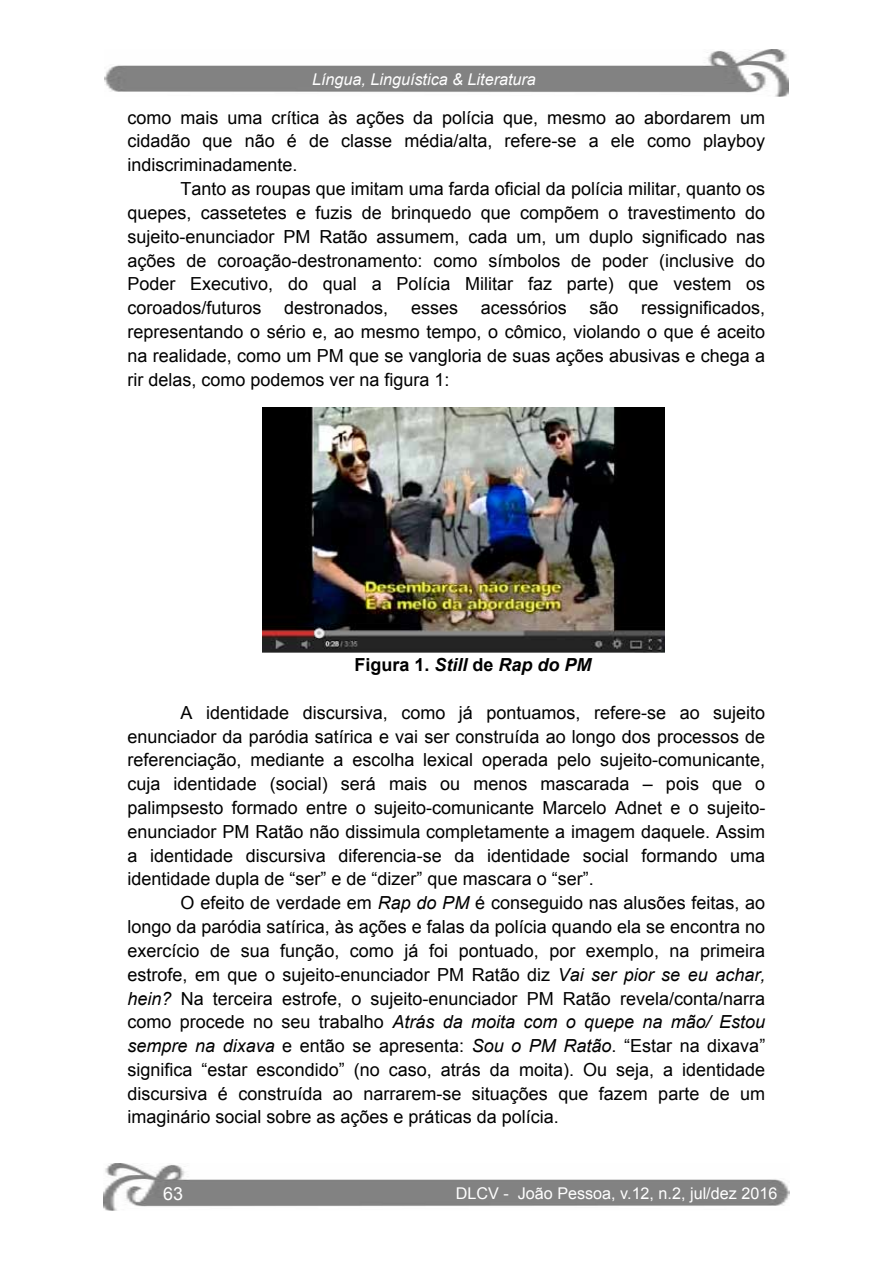
<style>
.page{position:relative;width:893px;height:1263px;background:#fff}
.page>*{position:absolute;margin:0;border:0;box-sizing:border-box;transform-origin:0 0}
.t1{font:18px/23.9px "Arial";color:#000;text-align:justify}
.t2{font:italic 700 18px "Arial";color:#000}
.t3{font:18px "Arial";color:#fff}
.t4{font:16.2px "Arial";color:#fff}
.t5{font:italic 16.2px "Arial";color:#fff}
.s1{font-style:normal}
.s2{font-style:italic}
</style>
<div class="page">
<img style="left:104px;top:1163px;width:685px;height:48px">
<img style="left:104px;top:49px;width:684px;height:47px">
<img style="left:262px;top:407px;width:402px;height:246px">
<p class="t5" style="left:312px;top:68px;width:225px">Língua, Linguística &amp; Literatura</p>
<p class="t1" style="left:127px;top:106px;width:639px">como mais uma crítica às ações da polícia que, mesmo ao abordarem um cidadão que não é de classe média/alta, refere-se a ele como playboy indiscriminadamente.</p>
<p class="t1" style="left:127px;top:177px;width:639px;text-indent:53px">Tanto as roupas que imitam uma farda oficial da polícia militar, quanto os quepes, cassetetes e fuzis de brinquedo que compõem o travestimento do sujeito-enunciador PM Ratão assumem, cada um, um duplo significado nas ações de coroação-destronamento: como símbolos de poder (inclusive do Poder Executivo, do qual a Polícia Militar faz parte) que vestem os coroados/futuros</p>
<p class="t1" style="left:127px;top:296px;width:639px;text-indent:514px">ressignificados, representando o sério e, ao mesmo tempo, o cômico, violando o que é aceito na realidade, como um PM que se vangloria de suas ações abusivas e chega a rir delas, como podemos ver na figura 1:</p>
<p class="t1" style="left:284px;top:296px;width:106px">destronados,</p>
<p class="t1" style="left:411px;top:296px;width:49px">esses</p>
<p class="t1" style="left:481px;top:296px;width:88px">acessórios</p>
<p class="t1" style="left:589px;top:296px;width:31px">são</p>
<p class="t2" style="left:354px;top:653px;width:239px"><span class="s1">Figura 1.</span> Still <span class="s1">de</span> Rap do PM</p>
<p class="t1" style="left:127px;top:701px;width:639px;text-indent:53px">A identidade discursiva, como já pontuamos, refere-se ao sujeito enunciador da paródia satírica e vai ser construída ao longo dos processos de referenciação, mediante a escolha lexical operada pelo sujeito-comunicante, cuja identidade (social) será mais ou menos mascarada – pois que o palimpsesto formado entre o sujeito-comunicante Marcelo Adnet e o sujeito&shy;enunciador PM Ratão não dissimula completamente a imagem daquele. Assim a identidade discursiva diferencia-se da identidade social formando uma identidade dupla de “ser” e de “dizer” que mascara o “ser”.</p>
<p class="t1" style="left:127px;top:891px;width:639px;text-indent:53px">O efeito de verdade em <span class="s2">Rap do PM</span> é conseguido nas alusões feitas, ao longo da paródia satírica, às ações e falas da polícia quando ela se encontra no exercício de sua função, como já foi pontuado, por exemplo, na primeira estrofe, em que o sujeito-enunciador PM Ratão diz <span class="s2">Vai ser pior se eu achar, hein?</span> Na terceira estrofe, o sujeito-enunciador PM Ratão revela/conta/narra como procede no seu trabalho <span class="s2">Atrás da moita com o quepe na mão/ Estou sempre na dixava</span> e então se apresenta: <span class="s2">Sou o PM Ratão</span>. “Estar na dixava” significa “estar escondido” (no caso, atrás da moita). Ou seja, a identidade discursiva é construída ao narrarem-se situações que fazem parte de um imaginário social sobre as ações e práticas da polícia.</p>
<p class="t3" style="left:163px;top:1182px;width:21px">63</p>
<p class="t4" style="left:456px;top:1182px;width:323px">DLCV - João Pessoa, v.12, n.2, jul/dez 2016</p>
</div>
